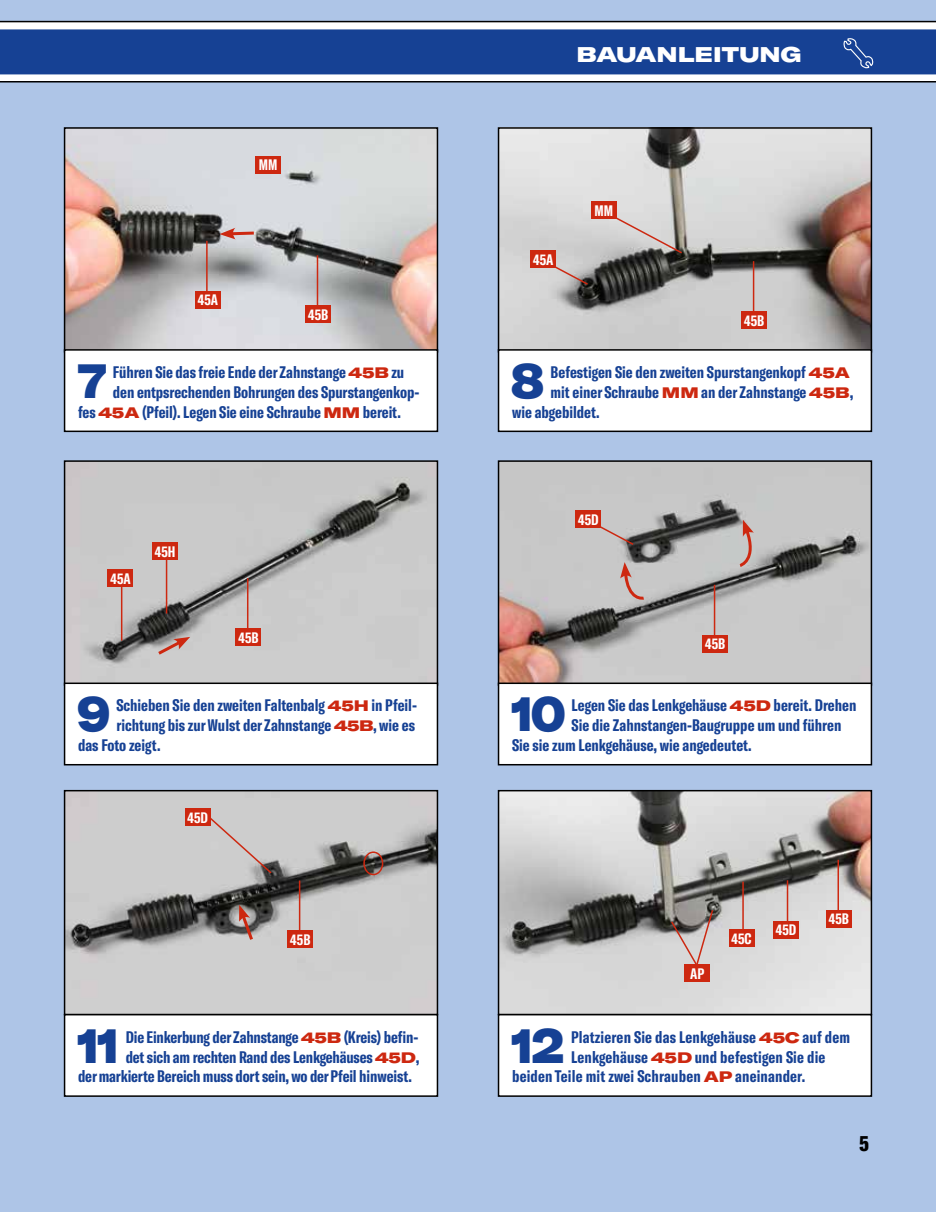
<style>
.page{position:relative;width:936px;height:1212px;background:#fff}
.page>*{position:absolute;margin:0;border:0;box-sizing:border-box;transform-origin:0 0}
.t1{font:900 expanded 48.45px "GT America";color:#164194;scale:.8 1}
.t2{font:900 expanded 21px "GT America";color:#fff}
.t3{font:900 extra-condensed 21px "GT America";color:#000}
.t4{font:700 extra-condensed 16.5px "GT America";color:#164194}
.t5{font:700 extra-condensed 15px "GT America";color:#fff}
.s1{font-weight:900;font-stretch:expanded;font-size:15px;color:#cd2810}
</style>
<div class="page">
<div style="left:0;top:0;width:935px;height:1212px;background:#aec5e7"></div>
<svg style="left:497px;top:789px;width:375px;height:225px;background:#b9b7b6"></svg>
<svg style="left:63px;top:460px;width:376px;height:226px;background:#bcbcbc"></svg>
<svg style="left:63px;top:789px;width:376px;height:227px;background:#b5b5b5"></svg>
<img style="left:500px;top:463px;width:369px;height:219px">
<div style="left:497px;top:460px;width:375px;height:226px;border:2px solid #000"></div>
<svg style="left:63px;top:127px;width:376px;height:226px;background:#bfb8b8"></svg>
<img style="left:500px;top:130px;width:369px;height:219px">
<div style="left:497px;top:127px;width:375px;height:226px;border:2px solid #000"></div>
<div style="left:255px;top:156px;width:26px;height:17px;background:#cd2810"></div>
<svg style="left:219px;top:228px;width:38px;height:11px"></svg>
<div style="left:305px;top:306px;width:26px;height:17px;background:#cd2810"></div>
<hr style="left:317px;top:255px;width:1px;height:63px;background:#cd2810">
<div style="left:741px;top:311px;width:26px;height:17px;background:#cd2810"></div>
<hr style="left:752px;top:261px;width:2px;height:63px;background:#cd2810">
<div style="left:236px;top:628px;width:25px;height:17px;background:#cd2810"></div>
<hr style="left:247px;top:578px;width:1px;height:63px;background:#cd2810">
<svg style="left:155px;top:637px;width:35px;height:20px"></svg>
<div style="left:702px;top:635px;width:26px;height:17px;background:#cd2810"></div>
<hr style="left:713px;top:585px;width:2px;height:62px;background:#cd2810">
<div style="left:287px;top:931px;width:26px;height:17px;background:#cd2810"></div>
<hr style="left:299px;top:880px;width:1px;height:63px;background:#cd2810">
<div style="left:363px;top:851px;width:20px;height:24px;border:2px solid #cd2810;border-radius:50%"></div>
<div style="left:826px;top:910px;width:25px;height:17px;background:#cd2810"></div>
<hr style="left:837px;top:860px;width:1px;height:62px;background:#cd2810">
<div style="left:684px;top:964px;width:25px;height:17px;background:#cd2810"></div>
<svg style="left:669px;top:908px;width:45px;height:64px;background:#b6a09c"></svg>
<svg style="left:239px;top:905px;width:16px;height:38px"></svg>
<div style="left:498px;top:1015px;width:373px;height:81px;background:#fff"></div>
<div style="left:497px;top:1014px;width:375px;height:83px;border:2px solid #000"></div>
<div style="left:65px;top:1015px;width:372px;height:81px;background:#fff"></div>
<div style="left:64px;top:1014px;width:374px;height:83px;border:2px solid #000"></div>
<div style="left:498px;top:683px;width:373px;height:82px;background:#fff"></div>
<div style="left:497px;top:682px;width:375px;height:83px;border:2px solid #000"></div>
<div style="left:65px;top:683px;width:372px;height:82px;background:#fff"></div>
<div style="left:64px;top:682px;width:374px;height:83px;border:2px solid #000"></div>
<div style="left:498px;top:350px;width:373px;height:81px;background:#fff"></div>
<div style="left:497px;top:349px;width:375px;height:83px;border:2px solid #000"></div>
<div style="left:65px;top:350px;width:372px;height:81px;background:#fff"></div>
<div style="left:64px;top:349px;width:374px;height:83px;border:2px solid #000"></div>
<svg style="left:0;top:21px;width:935px;height:61px;background:#d3d4d6"></svg>
<div style="left:0;top:29px;width:935px;height:45px;background:#164194"></div>
<svg style="left:842px;top:38px;width:32px;height:39px"></svg>
<div style="left:185px;top:808px;width:25px;height:18px;background:#cd2810"></div>
<svg style="left:203px;top:811px;width:70px;height:64px;background:#c8bfbe"></svg>
<div style="left:530px;top:251px;width:25px;height:17px;background:#cd2810"></div>
<svg style="left:544px;top:260px;width:45px;height:26px"></svg>
<div style="left:728px;top:930px;width:26px;height:17px;background:#cd2810"></div>
<hr style="left:742px;top:882px;width:1px;height:60px;background:#cd2810">
<div style="left:195px;top:291px;width:25px;height:17px;background:#cd2810"></div>
<hr style="left:206px;top:241px;width:2px;height:62px;background:#cd2810">
<div style="left:591px;top:202px;width:25px;height:17px;background:#cd2810"></div>
<svg style="left:605px;top:211px;width:78px;height:44px;background:#c0b6b3"></svg>
<div style="left:107px;top:570px;width:26px;height:17px;background:#cd2810"></div>
<hr style="left:121px;top:580px;width:1px;height:60px;background:#cd2810">
<div style="left:152px;top:543px;width:26px;height:17px;background:#cd2810"></div>
<hr style="left:166px;top:553px;width:1px;height:60px;background:#cd2810">
<div style="left:575px;top:511px;width:26px;height:17px;background:#cd2810"></div>
<svg style="left:589px;top:520px;width:46px;height:26px"></svg>
<svg style="left:737px;top:520px;width:20px;height:48px"></svg>
<svg style="left:620px;top:562px;width:26px;height:39px"></svg>
<div style="left:773px;top:921px;width:25px;height:17px;background:#cd2810"></div>
<hr style="left:786px;top:880px;width:2px;height:53px;background:#cd2810">
<p class="t5" style="left:259px;top:156px;width:20px">MM</p>
<p class="t5" style="left:198px;top:291px;width:22px">45A</p>
<p class="t5" style="left:308px;top:305px;width:22px">45B</p>
<h1 class="t1" style="left:78px;top:349px;width:38px">7</h1>
<p class="t4" style="left:113px;top:362px;width:293px">Führen Sie das freie Ende der Zahnstange <span class="s1">45B</span> zu</p>
<p class="t4" style="left:113px;top:382px;width:308px">den entpsrechenden Bohrungen des Spurstangenkop-</p>
<p class="t4" style="left:78px;top:402px;width:324px">fes <span class="s1">45A</span> (Pfeil). Legen Sie eine Schraube <span class="s1">MM</span> bereit.</p>
<p class="t5" style="left:110px;top:570px;width:22px">45A</p>
<p class="t5" style="left:155px;top:543px;width:22px">45H</p>
<p class="t5" style="left:238px;top:628px;width:22px">45B</p>
<h1 class="t1" style="left:77px;top:683px;width:43px">9</h1>
<p class="t4" style="left:116px;top:696px;width:302px">Schieben Sie den zweiten Faltenbalg <span class="s1">45H</span> in Pfeil-</p>
<p class="t4" style="left:116px;top:715px;width:300px">richtung bis zur Wulst der Zahnstange <span class="s1">45B</span>, wie es</p>
<p class="t4" style="left:78px;top:735px;width:84px">das Foto zeigt.</p>
<p class="t5" style="left:187px;top:808px;width:22px">45D</p>
<p class="t5" style="left:290px;top:930px;width:22px">45B</p>
<h1 class="t1" style="left:77px;top:1014px;width:54px">11</h1>
<p class="t4" style="left:126px;top:1027px;width:294px">Die Einkerbung der Zahnstange <span class="s1">45B</span> (Kreis) befin-</p>
<p class="t4" style="left:126px;top:1047px;width:295px">det sich am rechten Rand des Lenkgehäuses <span class="s1">45D</span>,</p>
<p class="t4" style="left:78px;top:1066px;width:335px">der markierte Bereich muss dort sein, wo der Pfeil hinweist.</p>
<p class="t2" style="left:576px;top:41px;width:226px">BAUANLEITUNG</p>
<p class="t5" style="left:533px;top:250px;width:22px">45A</p>
<p class="t5" style="left:594px;top:201px;width:20px">MM</p>
<p class="t5" style="left:744px;top:311px;width:22px">45B</p>
<h1 class="t1" style="left:511px;top:349px;width:43px">8</h1>
<p class="t4" style="left:550px;top:362px;width:301px">Befestigen Sie den zweiten Spurstangenkopf <span class="s1">45A</span></p>
<p class="t4" style="left:550px;top:382px;width:304px">mit einer Schraube <span class="s1">MM</span> an der Zahnstange <span class="s1">45B</span>,</p>
<p class="t4" style="left:512px;top:402px;width:89px">wie abgebildet.</p>
<p class="t5" style="left:578px;top:510px;width:22px">45D</p>
<p class="t5" style="left:705px;top:635px;width:22px">45B</p>
<h1 class="t1" style="left:511px;top:683px;width:70px">10</h1>
<p class="t4" style="left:571px;top:696px;width:286px">Legen Sie das Lenkgehäuse <span class="s1">45D</span> bereit. Drehen</p>
<p class="t4" style="left:571px;top:715px;width:271px">Sie die Zahnstangen-Baugruppe um und führen</p>
<p class="t4" style="left:512px;top:735px;width:241px">Sie sie zum Lenkgehäuse, wie angedeutet.</p>
<p class="t5" style="left:690px;top:964px;width:16px">AP</p>
<p class="t5" style="left:731px;top:929px;width:22px">45C</p>
<p class="t5" style="left:775px;top:921px;width:22px">45D</p>
<p class="t5" style="left:828px;top:910px;width:22px">45B</p>
<h1 class="t1" style="left:511px;top:1014px;width:68px">12</h1>
<p class="t4" style="left:571px;top:1027px;width:280px">Platzieren Sie das Lenkgehäuse <span class="s1">45C</span> auf dem</p>
<p class="t4" style="left:571px;top:1047px;width:256px">Lenkgehäuse <span class="s1">45D</span> und befestigen Sie die</p>
<p class="t4" style="left:512px;top:1066px;width:295px">beiden Teile mit zwei Schrauben <span class="s1">AP</span> aneinander.</p>
<p class="t3" style="left:859px;top:1130px;width:11px">5</p>
</div>
